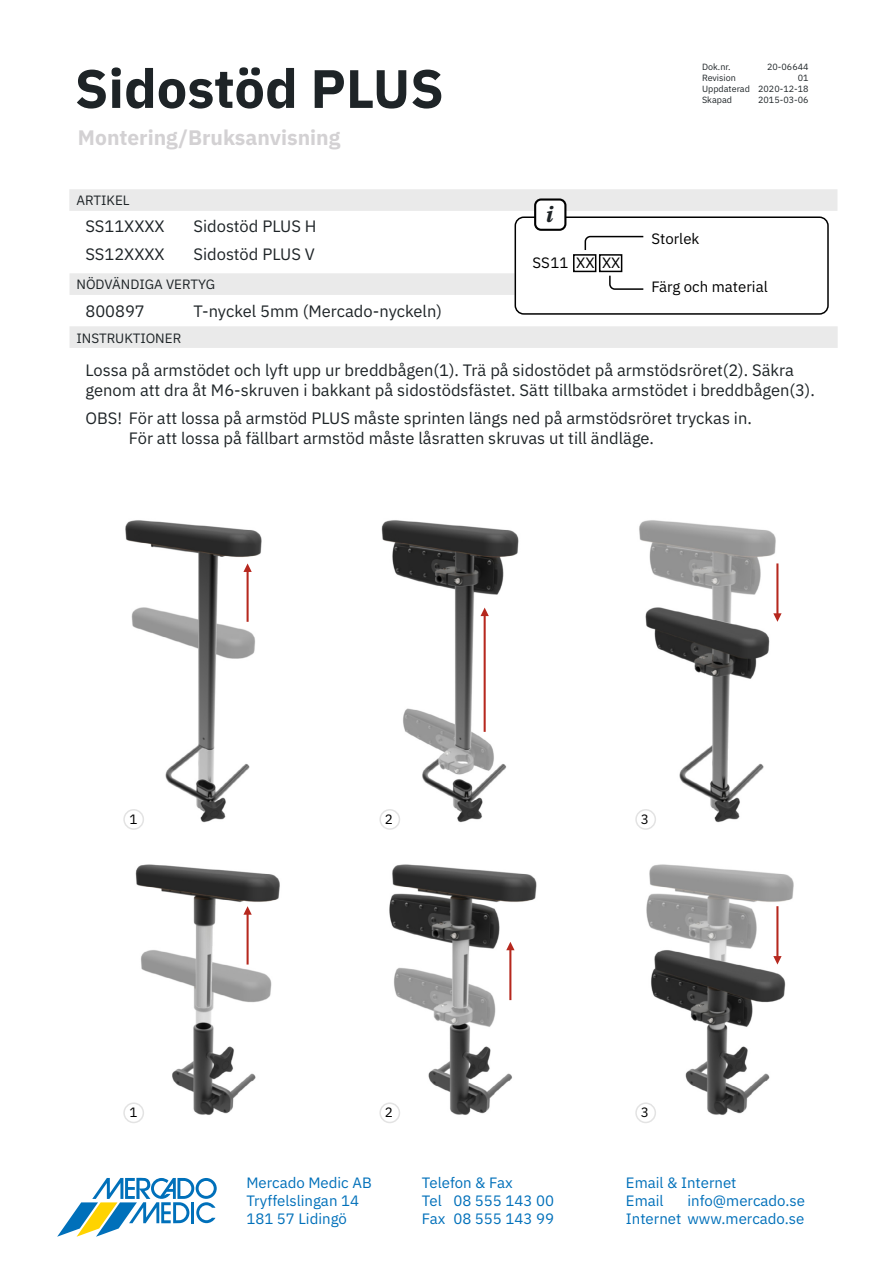
<style>
.page{position:relative;width:893px;height:1263px;background:#fff}
.page>*{position:absolute;margin:0;border:0;box-sizing:border-box;transform-origin:0 0}
.t1{font:700 54px "IBM Plex Sans";color:#1e2427}
.t2{font:700 21px "IBM Plex Sans";color:#d3d1d3}
.t3{font:italic 700 21px "IBM Plex Serif";color:#1e2427}
.t4{font:16.5px/19.8px "IBM Plex Sans";color:#1e2427}
.t5{font:15px "IBM Plex Sans";color:#0070ba}
.t6{font:15px "IBM Plex Sans";color:#000}
.t7{font:13.5px "IBM Plex Sans";color:#1e2427}
.t8{font:13.5px "IBM Plex Sans";color:#000}
.t9{font:9px/10.8px "IBM Plex Sans";color:#1e2427;text-align:justify}
</style>
<div class="page">
<div style="left:69px;top:189px;width:768px;height:22px;background:#eaeaea"></div>
<div style="left:70px;top:273px;width:445px;height:22px;background:#eaeaea"></div>
<div style="left:70px;top:326px;width:768px;height:22px;background:#eaeaea"></div>
<img style="left:126px;top:864px;width:668px;height:259px">
<img style="left:125px;top:520px;width:654px;height:307px">
<svg style="left:243px;top:563px;width:9px;height:9px"></svg>
<hr style="left:247px;top:571px;width:2px;height:51px;background:#b6281e">
<svg style="left:243px;top:906px;width:9px;height:9px"></svg>
<hr style="left:247px;top:914px;width:2px;height:50px;background:#b6281e">
<svg style="left:480px;top:608px;width:9px;height:8px"></svg>
<hr style="left:484px;top:615px;width:2px;height:117px;background:#b6281e">
<svg style="left:506px;top:942px;width:9px;height:8px"></svg>
<hr style="left:509px;top:949px;width:2px;height:51px;background:#b6281e">
<svg style="left:773px;top:613px;width:9px;height:9px"></svg>
<hr style="left:776px;top:563px;width:2px;height:51px;background:#b6281e">
<svg style="left:773px;top:956px;width:9px;height:8px"></svg>
<hr style="left:776px;top:906px;width:2px;height:51px;background:#b6281e">
<div style="left:124px;top:810px;width:19px;height:19px;background:#fff;border-radius:50%"></div>
<div style="left:123px;top:809px;width:21px;height:21px;border:2px solid #e3e3e3;border-radius:50%"></div>
<div style="left:124px;top:1103px;width:19px;height:19px;background:#fff;border-radius:50%"></div>
<div style="left:123px;top:1102px;width:21px;height:21px;border:2px solid #e3e3e3;border-radius:50%"></div>
<div style="left:380px;top:810px;width:19px;height:19px;background:#fff;border-radius:50%"></div>
<div style="left:379px;top:809px;width:21px;height:21px;border:2px solid #e3e3e3;border-radius:50%"></div>
<div style="left:380px;top:1103px;width:19px;height:19px;background:#fff;border-radius:50%"></div>
<div style="left:379px;top:1102px;width:21px;height:21px;border:2px solid #e3e3e3;border-radius:50%"></div>
<div style="left:636px;top:810px;width:19px;height:19px;background:#fff;border-radius:50%"></div>
<div style="left:635px;top:809px;width:21px;height:21px;border:2px solid #e3e3e3;border-radius:50%"></div>
<div style="left:636px;top:1103px;width:19px;height:19px;background:#fff;border-radius:50%"></div>
<div style="left:635px;top:1102px;width:21px;height:21px;border:2px solid #e3e3e3;border-radius:50%"></div>
<div style="left:515px;top:216px;width:314px;height:99px;border:2px solid #000;border-radius:9px"></div>
<div style="left:535px;top:200px;width:30px;height:30px;background:#fff;border-radius:6px"></div>
<div style="left:534px;top:198px;width:32px;height:33px;border:2px solid #000;border-radius:6px"></div>
<div style="left:573px;top:254px;width:23px;height:18px;border:2px solid #000"></div>
<div style="left:599px;top:254px;width:23px;height:18px;border:2px solid #000"></div>
<svg style="left:584px;top:235px;width:60px;height:15px"></svg>
<svg style="left:609px;top:275px;width:35px;height:15px"></svg>
<svg style="left:57px;top:1178px;width:160px;height:59px"></svg>
<h1 class="t1" style="left:75px;top:46px;width:371px">Sidostöd PLUS</h1>
<p class="t2" style="left:78px;top:121px;width:264px">Montering/Bruksanvisning</p>
<p class="t7" style="left:76px;top:190px;width:55px">ARTIKEL</p>
<p class="t4" style="left:85px;top:215px;width:81px">SS11XXXX</p>
<p class="t4" style="left:193px;top:215px;width:125px">Sidostöd PLUS H</p>
<p class="t4" style="left:85px;top:243px;width:81px">SS12XXXX</p>
<p class="t4" style="left:193px;top:243px;width:123px">Sidostöd PLUS V</p>
<p class="t7" style="left:76px;top:274px;width:140px">NÖDVÄNDIGA VERTYG</p>
<p class="t4" style="left:85px;top:300px;width:61px">800897</p>
<p class="t4" style="left:193px;top:300px;width:250px">T-nyckel 5mm (Mercado-nyckeln)</p>
<p class="t7" style="left:76px;top:327px;width:106px">INSTRUKTIONER</p>
<p class="t9" style="left:702px;top:61px;width:30px">Dok.nr.</p>
<p class="t9" style="left:767px;top:61px;width:43px">20-06644</p>
<p class="t9" style="left:702px;top:72px;width:35px">Revision</p>
<p class="t9" style="left:702px;top:72px;width:108px;text-indent:96px">01<br>Uppdaterad 2020-12-18<br>Skapad</p>
<p class="t9" style="left:758px;top:93px;width:52px">2015-03-06</p>
<p class="t3" style="left:546px;top:198px;width:9px">i</p>
<p class="t6" style="left:532px;top:252px;width:89px">SS11 XX XX</p>
<p class="t6" style="left:651px;top:227px;width:50px">Storlek</p>
<p class="t6" style="left:651px;top:276px;width:118px">Färg och material</p>
<p class="t4" style="left:85px;top:359px;width:731px">Lossa på armstödet och lyft upp ur breddbågen(1). Trä på sidostödet på armstödsröret(2). Säkra genom att dra åt M6-skruven i bakkant på sidostödsfästet. Sätt tillbaka armstödet i breddbågen(3).</p>
<p class="t4" style="left:129px;top:407px;width:624px;text-indent:-43px">OBS! För att lossa på armstöd PLUS måste sprinten längs ned på armstödsröret tryckas in.<br>För att lossa på fällbart armstöd måste låsratten skruvas ut till ändläge.</p>
<p class="t8" style="left:130px;top:809px;width:10px">1</p>
<p class="t8" style="left:385px;top:809px;width:10px">2</p>
<p class="t8" style="left:641px;top:809px;width:10px">3</p>
<p class="t8" style="left:130px;top:1102px;width:10px">1</p>
<p class="t8" style="left:385px;top:1102px;width:10px">2</p>
<p class="t8" style="left:641px;top:1102px;width:10px">3</p>
<p class="t5" style="left:246px;top:1171px;width:127px">Mercado Medic AB</p>
<p class="t5" style="left:422px;top:1171px;width:92px">Telefon &amp; Fax</p>
<p class="t5" style="left:626px;top:1171px;width:112px">Email &amp; Internet</p>
<p class="t5" style="left:246px;top:1189px;width:114px">Tryffelslingan 14</p>
<p class="t5" style="left:422px;top:1189px;width:134px">Tel 08 555 143 00</p>
<p class="t5" style="left:626px;top:1189px;width:39px">Email</p>
<p class="t5" style="left:687px;top:1189px;width:119px">info@mercado.se</p>
<p class="t5" style="left:246px;top:1207px;width:102px">181 57 Lidingö</p>
<p class="t5" style="left:422px;top:1207px;width:134px">Fax 08 555 143 99</p>
<p class="t5" style="left:626px;top:1207px;width:180px">Internet www.mercado.se</p>
</div>
